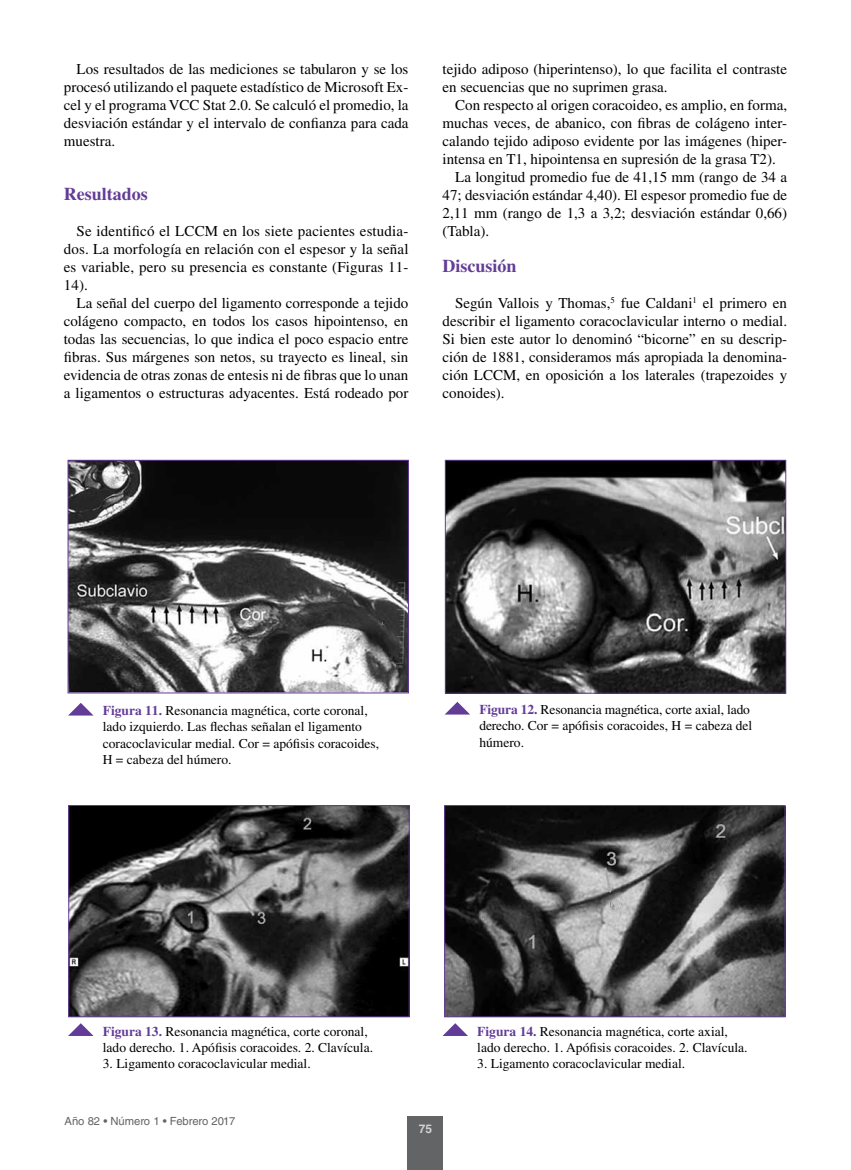
<style>
.page{position:relative;width:851px;height:1170px;background:#fff}
.page>*{position:absolute;margin:0;border:0;box-sizing:border-box;transform-origin:0 0}
.t1{font:700 18px "Times LT Std";color:#633c97}
.t2{font:15px/18px "Times LT Std";color:#000;text-align:justify}
.t3{font:13.5px/16.2px "Times LT Std";color:#000}
.t4{font:700 12px "Helvetica LT Std";color:#d1d3d4}
.t5{font:11.25px "Helvetica LT Std";color:#636466}
.s1{font-weight:700;color:#633c97}
</style>
<div class="page">
<div style="left:407px;top:1116px;width:36px;height:53px;background:#636466"></div>
<img style="left:70px;top:462px;width:337px;height:229px">
<div style="left:68px;top:460px;width:341px;height:233px;border:1px solid #633c97"></div>
<img style="left:447px;top:462px;width:337px;height:229px">
<div style="left:445px;top:460px;width:341px;height:233px;border:1px solid #633c97"></div>
<img style="left:70px;top:807px;width:337px;height:208px">
<div style="left:68px;top:805px;width:341px;height:212px;border:1px solid #633c97"></div>
<img style="left:446px;top:807px;width:337px;height:208px">
<div style="left:444px;top:805px;width:341px;height:212px;border:1px solid #633c97"></div>
<svg style="left:68px;top:703px;width:25px;height:12px"></svg>
<svg style="left:69px;top:1023px;width:24px;height:12px"></svg>
<svg style="left:443px;top:1023px;width:24px;height:12px"></svg>
<svg style="left:445px;top:702px;width:25px;height:12px"></svg>
<p class="t2" style="left:64px;top:60px;width:346px;text-indent:13px">Los resultados de las mediciones se tabularon y se los procesó utilizando el paquete estadístico de Microsoft Ex&shy;cel y el programa VCC Stat 2.0. Se calculó el promedio, la desviación estándar y el intervalo de confianza para cada muestra.</p>
<p class="t1" style="left:64px;top:183px;width:86px">Resultados</p>
<p class="t2" style="left:64px;top:222px;width:346px;text-indent:13px">Se identificó el LCCM en los siete pacientes estudia&shy;dos. La morfología en relación con el espesor y la señal es variable, pero su presencia es constante (Figuras 11- 14).</p>
<p class="t2" style="left:64px;top:294px;width:346px;text-indent:13px">La señal del cuerpo del ligamento corresponde a tejido colágeno compacto, en todos los casos hipointenso, en todas las secuencias, lo que indica el poco espacio entre fibras. Sus márgenes son netos, su trayecto es lineal, sin evidencia de otras zonas de entesis ni de fibras que lo unan a ligamentos o estructuras adyacentes. Está rodeado por</p>
<p class="t2" style="left:442px;top:60px;width:346px">tejido adiposo (hiperintenso), lo que facilita el contraste en secuencias que no suprimen grasa.</p>
<p class="t2" style="left:455px;top:96px;width:333px">Con respecto al origen coracoideo, es amplio, en forma,</p>
<p class="t2" style="left:442px;top:114px;width:346px">muchas veces, de abanico, con fibras de colágeno inter-</p>
<p class="t2" style="left:442px;top:132px;width:346px">calando tejido adiposo evidente por las imágenes (hiper-</p>
<p class="t2" style="left:442px;top:150px;width:335px">intensa en T1, hipointensa en supresión de la grasa T2).</p>
<p class="t2" style="left:455px;top:168px;width:333px">La longitud promedio fue de 41,15 mm (rango de 34 a</p>
<p class="t2" style="left:442px;top:186px;width:346px">47; desviación estándar 4,40). El espesor promedio fue de</p>
<p class="t2" style="left:442px;top:204px;width:346px">2,11 mm (rango de 1,3 a 3,2; desviación estándar 0,66)</p>
<p class="t2" style="left:442px;top:222px;width:48px">(Tabla).</p>
<p class="t1" style="left:442px;top:255px;width:76px">Discusión</p>
<p class="t2" style="left:442px;top:294px;width:346px;text-indent:13px">Según Vallois y Thomas,<sup>5</sup> fue Caldani<sup>1</sup> el primero en describir el ligamento coracoclavicular interno o medial.<br>Si bien este autor lo denominó “bicorne” en su descrip&shy;ción de 1881, consideramos más apropiada la denomina&shy;ción LCCM, en oposición a los laterales (trapezoides y conoides).</p>
<p class="t3" style="left:103px;top:702px;width:278px"><span class="s1">Figura 11.</span> Resonancia magnética, corte coronal, lado izquierdo. Las flechas señalan el ligamento coracoclavicular medial. Cor = apófisis coracoides, H = cabeza del húmero.</p>
<p class="t3" style="left:479px;top:701px;width:274px"><span class="s1">Figura 12.</span> Resonancia magnética, corte axial, lado derecho. Cor = apófisis coracoides, H = cabeza del húmero.</p>
<p class="t3" style="left:103px;top:1022px;width:272px"><span class="s1">Figura 13.</span> Resonancia magnética, corte coronal, lado derecho. 1. Apófisis coracoides. 2. Clavícula.</p>
<p class="t3" style="left:103px;top:1055px;width:209px">3. Ligamento coracoclavicular medial.</p>
<p class="t5" style="left:64px;top:1114px;width:172px">Año 82 • Número 1 • Febrero 2017</p>
<p class="t4" style="left:419px;top:1121px;width:15px">75</p>
<p class="t3" style="left:477px;top:1022px;width:272px"><span class="s1">Figura 14.</span> Resonancia magnética, corte axial, lado derecho. 1. Apófisis coracoides. 2. Clavícula.</p>
<p class="t3" style="left:477px;top:1055px;width:209px">3. Ligamento coracoclavicular medial.</p>
</div>
